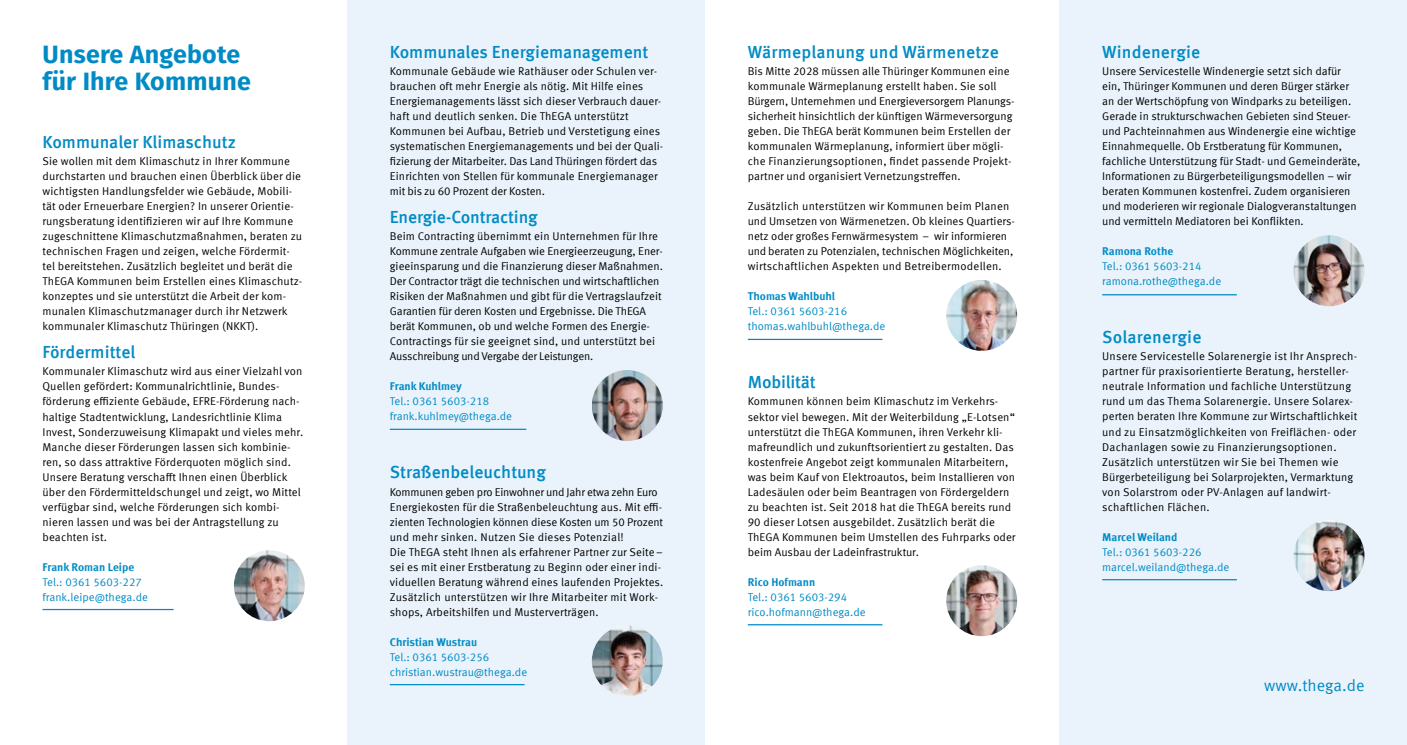
<style>
.page{position:relative;width:1407px;height:745px;background:#fff}
.page>*{position:absolute;margin:0;border:0;box-sizing:border-box;transform-origin:0 0}
.t1{font:700 25px/27.5px "Fira Sans";letter-spacing:.01em;color:#008bc5}
.t2{font:500 17.5px "Meta Offc Pro";color:#008bc5}
.t3{font:16.25px "Meta Offc Pro Norm";color:#008bc5}
.t4{font:11.25px/15px "Meta Offc Pro Norm";letter-spacing:.005em;color:#000}
.t5{font:11.25px/15px "Meta Offc Pro Norm";color:#008bc5}
.t6{font:700 11.25px "Meta Offc Pro";letter-spacing:-.005em;color:#008bc5}
</style>
<div class="page">
<div style="left:347px;top:0;width:358px;height:744px;background:#eaf3fb"></div>
<div style="left:1059px;top:0;width:348px;height:744px;background:#eaf3fb"></div>
<img style="left:234px;top:550px;width:71px;height:70px;border-radius:35px">
<img style="left:592px;top:370px;width:71px;height:70px">
<img style="left:592px;top:625px;width:71px;height:71px;border-radius:35px">
<img style="left:946px;top:565px;width:71px;height:70px;border-radius:35px">
<img style="left:946px;top:280px;width:71px;height:70px;border-radius:35px">
<img style="left:1293px;top:235px;width:71px;height:71px;border-radius:35px">
<img style="left:1293px;top:520px;width:71px;height:70px;border-radius:35px">
<hr style="left:43px;top:608px;width:131px;height:1px;background:#008bc5">
<hr style="left:390px;top:428px;width:136px;height:1px;background:#008bc5">
<hr style="left:390px;top:683px;width:134px;height:1px;background:#008bc5">
<hr style="left:748px;top:623px;width:134px;height:2px;background:#008bc5">
<hr style="left:748px;top:338px;width:134px;height:2px;background:#008bc5">
<hr style="left:1102px;top:294px;width:135px;height:1px;background:#008bc5">
<hr style="left:1102px;top:578px;width:135px;height:2px;background:#008bc5">
<h1 class="t1" style="left:43px;top:38px;width:210px">Unsere Angebote für Ihre Kommune</h1>
<h2 class="t2" style="left:43px;top:128px;width:195px">Kommunaler Klimaschutz</h2>
<p class="t4" style="left:43px;top:153px;width:261px">Sie wollen mit dem Klimaschutz in Ihrer Kommune durchstarten und brauchen einen Überblick über die wichtigsten Handlungsfelder wie Gebäude, Mobili&shy;tät oder Erneuerbare Energien? In unserer Orientie&shy;rungsberatung identifizieren wir auf Ihre Kommune zugeschnittene Klimaschutzmaßnahmen, beraten zu technischen Fragen und zeigen, welche Fördermit&shy;tel bereitstehen. Zusätzlich begleitet und berät die ThEGA Kommunen beim Erstellen eines Klimaschutz&shy;konzeptes und sie unterstützt die Arbeit der kom&shy;munalen Klimaschutzmanager durch ihr Netzwerk kommunaler Klimaschutz Thüringen (NKKT).</p>
<h2 class="t2" style="left:43px;top:338px;width:94px">Fördermittel</h2>
<p class="t4" style="left:43px;top:363px;width:262px">Kommunaler Klimaschutz wird aus einer Vielzahl von Quellen gefördert: Kommunalrichtlinie, Bundes&shy;förderung effiziente Gebäude, EFRE-Förderung nach&shy;haltige Stadtentwicklung, Landesrichtlinie Klima Invest, Sonderzuweisung Klimapakt und vieles mehr.<br>Manche dieser Förderungen lassen sich kombinie&shy;ren, so dass attraktive Förderquoten möglich sind.<br>Unsere Beratung verschafft Ihnen einen Überblick über den Fördermitteldschungel und zeigt, wo Mittel verfügbar sind, welche Förderungen sich kombi&shy;nieren lassen und was bei der Antragstellung zu beachten ist.</p>
<p class="t6" style="left:43px;top:557px;width:93px">Frank Roman Leipe</p>
<p class="t5" style="left:43px;top:573px;width:107px">Tel.: 0361 5603-227 frank.leipe@thega.de</p>
<h2 class="t2" style="left:390px;top:38px;width:260px">Kommunales Energiemanagement</h2>
<p class="t4" style="left:390px;top:63px;width:275px">Kommunale Gebäude wie Rathäuser oder Schulen ver&shy;brauchen oft mehr Energie als nötig. Mit Hilfe eines Energiemanagements lässt sich dieser Verbrauch dauer&shy;haft und deutlich senken. Die ThEGA unterstützt Kommunen bei Aufbau, Betrieb und Verstetigung eines systematischen Energiemanagements und bei der Quali&shy;fizierung der Mitarbeiter. Das Land Thüringen fördert das Einrichten von Stellen für kommunale Energiemanager mit bis zu 60 Prozent der Kosten.</p>
<h2 class="t2" style="left:390px;top:203px;width:149px">Energie-Contracting</h2>
<p class="t4" style="left:390px;top:228px;width:275px">Beim Contracting übernimmt ein Unternehmen für Ihre Kommune zentrale Aufgaben wie Energieerzeugung, Ener&shy;gieeinsparung und die Finanzierung dieser Maßnahmen.<br>Der Contractor trägt die technischen und wirtschaftlichen Risiken der Maßnahmen und gibt für die Vertragslaufzeit Garantien für deren Kosten und Ergebnisse. Die ThEGA berät Kommunen, ob und welche Formen des Energie-Contractings für sie geeignet sind, und unterstützt bei Ausschreibung und Vergabe der Leistungen.</p>
<p class="t6" style="left:390px;top:377px;width:73px">Frank Kuhlmey</p>
<p class="t5" style="left:390px;top:393px;width:124px">Tel.: 0361 5603-218 frank.kuhlmey@thega.de</p>
<h2 class="t2" style="left:390px;top:458px;width:158px">Straßenbeleuchtung</h2>
<p class="t4" style="left:390px;top:483px;width:275px">Kommunen geben pro Einwohner und Jahr etwa zehn Euro Energiekosten für die Straßenbeleuchtung aus. Mit effi&shy;zienten Technologien können diese Kosten um 50 Prozent und mehr sinken. Nutzen Sie dieses Potenzial!<br>Die ThEGA steht Ihnen als erfahrener Partner zur Seite– sei es mit einer Erstberatung zu Beginn oder einer indi&shy;viduellen Beratung während eines laufenden Projektes.<br>Zusätzlich unterstützen wir Ihre Mitarbeiter mit Work&shy;shops, Arbeitshilfen und Musterverträgen.</p>
<p class="t6" style="left:390px;top:632px;width:89px">Christian Wustrau</p>
<p class="t5" style="left:390px;top:648px;width:139px">Tel.: 0361 5603-256 christian.wustrau@thega.de</p>
<h2 class="t2" style="left:748px;top:38px;width:252px">Wärmeplanung und Wärmenetze</h2>
<p class="t4" style="left:748px;top:63px;width:268px">Bis Mitte 2028 müssen alle Thüringer Kommunen eine kommunale Wärmeplanung erstellt haben. Sie soll Bürgern, Unternehmen und Energieversorgern Planungs&shy;sicherheit hinsichtlich der künftigen Wärmeversorgung geben. Die ThEGA berät Kommunen beim Erstellen der kommunalen Wärmeplanung, informiert über mögli&shy;che Finanzierungsoptionen, findet passende Projekt&shy;partner und organisiert Vernetzungstreffen.</p>
<p class="t4" style="left:748px;top:198px;width:269px">Zusätzlich unterstützen wir Kommunen beim Planen und Umsetzen von Wärmenetzen. Ob kleines Quartiers&shy;netz oder großes Fernwärmesystem – wir informieren und beraten zu Potenzialen, technischen Möglichkeiten, wirtschaftlichen Aspekten und Betreibermodellen.</p>
<p class="t6" style="left:748px;top:287px;width:89px">Thomas Wahlbuhl</p>
<p class="t5" style="left:748px;top:303px;width:139px">Tel.: 0361 5603-216 thomas.wahlbuhl@thega.de</p>
<h2 class="t2" style="left:748px;top:368px;width:69px">Mobilität</h2>
<p class="t4" style="left:748px;top:393px;width:269px">Kommunen können beim Klimaschutz im Verkehrs&shy;sektor viel bewegen. Mit der Weiterbildung „E-Lotsen“ unterstützt die ThEGA Kommunen, ihren Verkehr kli&shy;mafreundlich und zukunftsorientiert zu gestalten. Das kostenfreie Angebot zeigt kommunalen Mitarbeitern, was beim Kauf von Elektroautos, beim Installieren von Ladesäulen oder beim Beantragen von Fördergeldern zu beachten ist. Seit 2018 hat die ThEGA bereits rund 90 dieser Lotsen ausgebildet. Zusätzlich berät die ThEGA Kommunen beim Umstellen des Fuhrparks oder beim Ausbau der Ladeinfrastruktur.</p>
<p class="t6" style="left:748px;top:572px;width:69px">Rico Hofmann</p>
<p class="t5" style="left:748px;top:588px;width:119px">Tel.: 0361 5603-294 rico.hofmann@thega.de</p>
<h2 class="t2" style="left:1102px;top:38px;width:100px">Windenergie</h2>
<p class="t4" style="left:1102px;top:63px;width:260px">Unsere Servicestelle Windenergie setzt sich dafür ein, Thüringer Kommunen und deren Bürger stärker an der Wertschöpfung von Windparks zu beteiligen.<br>Gerade in strukturschwachen Gebieten sind Steuer&shy;und Pachteinnahmen aus Windenergie eine wichtige Einnahmequelle. Ob Erstberatung für Kommunen, fachliche Unterstützung für Stadt- und Gemeinderäte, Informationen zu Bürgerbeteiligungsmodellen – wir beraten Kommunen kostenfrei. Zudem organisieren und moderieren wir regionale Dialogveranstaltungen und vermitteln Mediatoren bei Konflikten.</p>
<p class="t6" style="left:1102px;top:242px;width:73px">Ramona Rothe</p>
<p class="t5" style="left:1102px;top:258px;width:120px">Tel.: 0361 5603-214 ramona.rothe@thega.de</p>
<h2 class="t2" style="left:1102px;top:323px;width:101px">Solarenergie</h2>
<p class="t4" style="left:1102px;top:348px;width:257px">Unsere Servicestelle Solarenergie ist Ihr Ansprech&shy;partner für praxisorientierte Beratung, hersteller&shy;neutrale Information und fachliche Unterstützung rund um das Thema Solarenergie. Unsere Solarex&shy;perten beraten Ihre Kommune zur Wirtschaftlichkeit und zu Einsatzmöglichkeiten von Freiflächen- oder Dachanlagen sowie zu Finanzierungsoptionen.<br>Zusätzlich unterstützen wir Sie bei Themen wie Bürgerbeteiligung bei Solarprojekten, Vermarktung von Solarstrom oder PV-Anlagen auf landwirt&shy;schaftlichen Flächen.</p>
<p class="t6" style="left:1102px;top:527px;width:77px">Marcel Weiland</p>
<p class="t5" style="left:1102px;top:543px;width:129px">Tel.: 0361 5603-226 marcel.weiland@thega.de</p>
<h3 class="t3" style="left:1264px;top:672px;width:102px">www.thega.de</h3>
</div>
